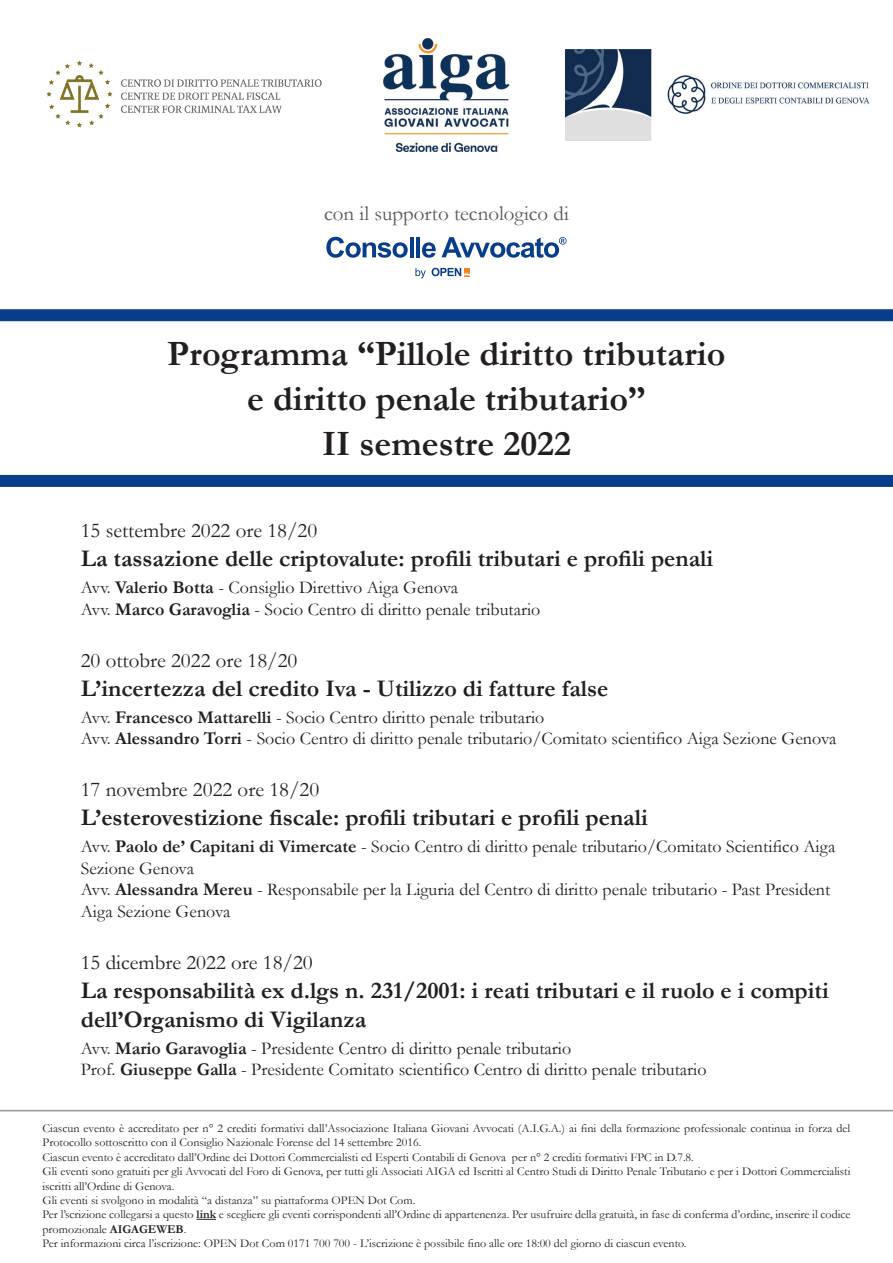
<style>
.page{position:relative;width:893px;height:1263px;background:#fff}
.page>*{position:absolute;margin:0;border:0;box-sizing:border-box;transform-origin:0 0}
.t1{font:700 36px/45px "Garamond";color:#231f20;text-align:center}
.t2{font:700 24px/28.8px "Garamond";color:#231f20}
.t3{font:21px "Garamond";color:#231f20}
.t4{font:21px "Garamond";color:#57585a}
.t5{font:18px/21.6px "Garamond";color:#231f20}
.t6{font:12px/14.4px "Garamond";color:#231f20}
.s1{font-weight:700}
</style>
<div class="page">
<div style="left:0;top:475px;width:893px;height:12px;background:#083e89"></div>
<hr style="left:0;top:1110px;width:893px;height:1px;background:#939598">
<div style="left:0;top:309px;width:893px;height:12px;background:#083e89"></div>
<svg style="left:197px;top:1219px;width:19px;height:1px"></svg>
<img style="left:383px;top:38px;width:127px;height:114px">
<img style="left:46px;top:61px;width:275px;height:66px">
<svg style="left:326px;top:237px;width:82px;height:21px"></svg>
<hr style="left:410px;top:237px;width:4px;height:20px;background:#083e89">
<hr style="left:416px;top:237px;width:4px;height:20px;background:#083e89">
<svg style="left:422px;top:237px;width:145px;height:21px"></svg>
<svg style="left:415px;top:268px;width:11px;height:10px"></svg>
<svg style="left:432px;top:268px;width:38px;height:8px"></svg>
<img style="left:565px;top:49px;width:305px;height:92px">
<h3 class="t4" style="left:324px;top:199px;width:246px">con il supporto tecnologico di</h3>
<h1 class="t1" style="left:167px;top:331px;width:560px">Programma “Pillole diritto tributario e diritto penale tributario”<br>II semestre 2022</h1>
<h3 class="t3" style="left:81px;top:516px;width:238px">15 settembre 2022 ore 18/20</h3>
<h2 class="t2" style="left:81px;top:544px;width:634px">La tassazione delle criptovalute: profili tributari e profili penali</h2>
<h3 class="t5" style="left:81px;top:576px;width:461px">Avv. <span class="s1">Valerio Botta</span> - Consiglio Direttivo Aiga Genova<br>Avv. <span class="s1">Marco Garavoglia</span> - Socio Centro di diritto penale tributario</h3>
<h3 class="t3" style="left:81px;top:646px;width:218px">20 ottobre 2022 ore 18/20</h3>
<h2 class="t2" style="left:81px;top:674px;width:529px">L’incertezza del credito Iva - Utilizzo di fatture false</h2>
<h3 class="t5" style="left:81px;top:706px;width:757px">Avv. <span class="s1">Francesco Mattarelli</span> - Socio Centro diritto penale tributario<br>Avv. <span class="s1">Alessandro Torri</span> - Socio Centro di diritto penale tributario/Comitato scientifico Aiga Sezione Genova</h3>
<h3 class="t3" style="left:81px;top:776px;width:240px">17 novembre 2022 ore 18/20</h3>
<h2 class="t2" style="left:81px;top:803px;width:568px">L’esterovestizione fiscale: profili tributari e profili penali</h2>
<p class="t5" style="left:81px;top:835px;width:756px">Avv. <span class="s1">Paolo de’ Capitani di Vimercate</span> - Socio Centro di diritto penale tributario/Comitato Scientifico Aiga Sezione Genova<br>Avv. <span class="s1">Alessandra Mereu</span> - Responsabile per la Liguria del Centro di diritto penale tributario - Past President Aiga Sezione Genova</p>
<h3 class="t3" style="left:81px;top:948px;width:233px">15 dicembre 2022 ore 18/20</h3>
<h2 class="t2" style="left:81px;top:976px;width:750px">La responsabilità ex d.lgs n. 231/2001: i reati tributari e il ruolo e i compiti dell’Organismo di Vigilanza</h2>
<h3 class="t5" style="left:81px;top:1037px;width:627px">Avv. <span class="s1">Mario Garavoglia</span> - Presidente Centro di diritto penale tributario<br>Prof. <span class="s1">Giuseppe Galla</span> - Presidente Comitato scientifico Centro di diritto penale tributario</h3>
<p class="t6" style="left:43px;top:1121px;width:809px">Ciascun evento è accreditato per n° 2 crediti formativi dall’Associazione Italiana Giovani Avvocati (A.I.G.A.) ai fini della formazione professionale continua in forza del Protocollo sottoscritto con il Consiglio Nazionale Forense del 14 settembre 2016.<br>Ciascun evento è accreditato dall’Ordine dei Dottori Commercialisti ed Esperti Contabili di Genova per n° 2 crediti formativi FPC in D.7.8.<br>Gli eventi sono gratuiti per gli Avvocati del Foro di Genova, per tutti gli Associati AIGA ed Iscritti al Centro Studi di Diritto Penale Tributario e per i Dottori Commercialisti iscritti all’Ordine di Genova.<br>Gli eventi si svolgono in modalità “a distanza” su piattaforma OPEN Dot Com.<br>Per l’scrizione collegarsi a questo <span class="s1">link</span> e scegliere gli eventi corrispondenti all’Ordine di appartenenza. Per usufruire della gratuità, in fase di conferma d’ordine, inserire il codice promozionale <span class="s1">AIGAGEWEB</span>.<br>Per informazioni circa l’iscrizione: OPEN Dot Com 0171 700 700 - L’iscrizione è possibile fino alle ore 18:00 del giorno di ciascun evento.</p>
</div>
